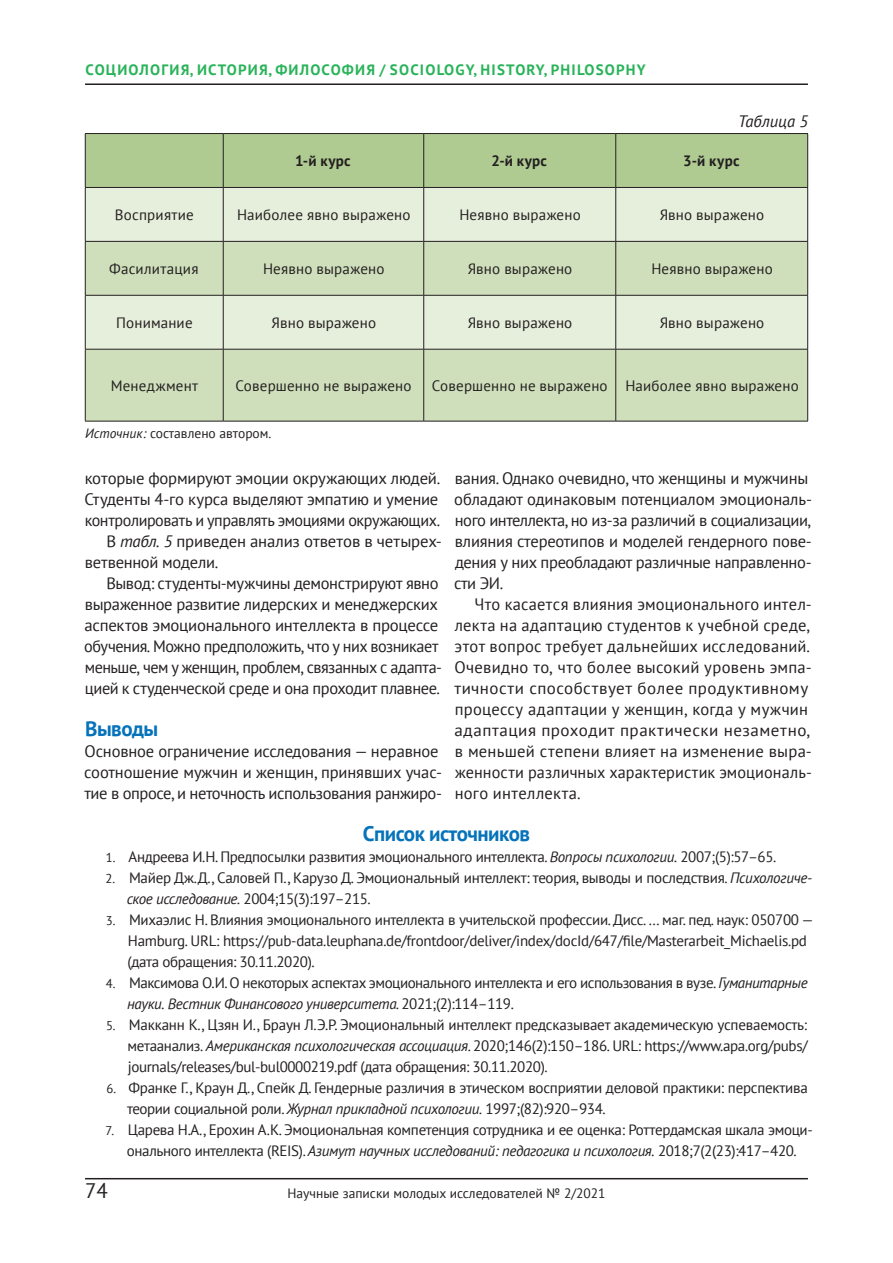
<style>
.page{position:relative;width:893px;height:1263px;background:#fff}
.page>*{position:absolute;margin:0;border:0;box-sizing:border-box;transform-origin:0 0}
.t1{font:700 21px "PT Sans";letter-spacing:-.025em;color:#0572ba}
.t2{font:21px "PT Sans";color:#231f20}
.t3{font:16.5px/21px "PT Sans";letter-spacing:-.01em;color:#231f20}
.t4{font:16.5px/21px "PT Sans";letter-spacing:.015em;color:#231f20}
.t5{font:16.5px "PT Sans";letter-spacing:-.03em;color:#231f20}
.t6{font:italic 16.5px "PT Sans";letter-spacing:-.005em;color:#231f20}
.t7{font:15px/21px "PT Sans";letter-spacing:-.02em;color:#231f20}
.t8{font:15px "PT Sans";letter-spacing:.01em;color:#231f20}
.t9{font:15px "PT Sans";letter-spacing:.015em;color:#231f20}
.t10{font:700 15px "PT Sans";letter-spacing:.08em;color:#29b359}
.t11{font:700 15px "PT Sans";letter-spacing:.03em;color:#231f20}
.t12{font:13.5px "PT Sans";color:#231f20}
.s1{font-style:italic}
.s2{font-size:12.75px}
</style>
<div class="page">
<hr style="left:85px;top:1178px;width:723px;height:1px;background:#231f20">
<hr style="left:85px;top:83px;width:723px;height:2px;background:#231f20">
<div style="left:86px;top:134px;width:721px;height:53px;background:#afcb91"></div>
<div style="left:86px;top:188px;width:721px;height:53px;background:#e6efdb"></div>
<svg style="left:86px;top:242px;width:721px;height:179px;background:#d4e2c3"></svg>
<hr style="left:223px;top:134px;width:1px;height:53px;background:#231f20">
<hr style="left:423px;top:134px;width:1px;height:53px;background:#231f20">
<hr style="left:615px;top:134px;width:1px;height:53px;background:#231f20">
<hr style="left:223px;top:188px;width:1px;height:53px;background:#231f20">
<hr style="left:423px;top:188px;width:1px;height:53px;background:#231f20">
<hr style="left:615px;top:188px;width:1px;height:53px;background:#231f20">
<hr style="left:85px;top:241px;width:138px;height:1px;background:#231f20">
<hr style="left:223px;top:241px;width:201px;height:1px;background:#231f20">
<hr style="left:223px;top:242px;width:1px;height:53px;background:#231f20">
<hr style="left:424px;top:241px;width:192px;height:1px;background:#231f20">
<hr style="left:423px;top:242px;width:1px;height:53px;background:#231f20">
<hr style="left:616px;top:241px;width:192px;height:1px;background:#231f20">
<hr style="left:615px;top:242px;width:1px;height:53px;background:#231f20">
<hr style="left:85px;top:295px;width:138px;height:1px;background:#231f20">
<hr style="left:223px;top:295px;width:201px;height:1px;background:#231f20">
<hr style="left:223px;top:295px;width:1px;height:54px;background:#231f20">
<hr style="left:424px;top:295px;width:192px;height:1px;background:#231f20">
<hr style="left:423px;top:295px;width:1px;height:54px;background:#231f20">
<hr style="left:616px;top:295px;width:192px;height:1px;background:#231f20">
<hr style="left:615px;top:295px;width:1px;height:54px;background:#231f20">
<hr style="left:85px;top:349px;width:138px;height:1px;background:#231f20">
<hr style="left:223px;top:349px;width:201px;height:1px;background:#231f20">
<hr style="left:223px;top:349px;width:1px;height:72px;background:#231f20">
<hr style="left:424px;top:349px;width:192px;height:1px;background:#231f20">
<hr style="left:423px;top:349px;width:1px;height:72px;background:#231f20">
<hr style="left:616px;top:349px;width:192px;height:1px;background:#231f20">
<hr style="left:615px;top:349px;width:1px;height:72px;background:#231f20">
<hr style="left:85px;top:188px;width:1px;height:53px;background:#231f20">
<hr style="left:807px;top:188px;width:1px;height:53px;background:#231f20">
<hr style="left:85px;top:242px;width:1px;height:53px;background:#231f20">
<hr style="left:807px;top:242px;width:1px;height:53px;background:#231f20">
<hr style="left:85px;top:295px;width:1px;height:54px;background:#231f20">
<hr style="left:807px;top:295px;width:1px;height:54px;background:#231f20">
<hr style="left:85px;top:349px;width:1px;height:72px;background:#231f20">
<hr style="left:807px;top:349px;width:1px;height:72px;background:#231f20">
<hr style="left:85px;top:421px;width:138px;height:1px;background:#231f20">
<hr style="left:223px;top:421px;width:201px;height:1px;background:#231f20">
<hr style="left:424px;top:421px;width:192px;height:1px;background:#231f20">
<hr style="left:616px;top:421px;width:192px;height:1px;background:#231f20">
<hr style="left:85px;top:133px;width:138px;height:1px;background:#231f20">
<hr style="left:85px;top:134px;width:1px;height:53px;background:#231f20">
<hr style="left:223px;top:133px;width:201px;height:1px;background:#231f20">
<hr style="left:424px;top:133px;width:192px;height:1px;background:#231f20">
<hr style="left:616px;top:133px;width:192px;height:1px;background:#231f20">
<hr style="left:807px;top:134px;width:1px;height:53px;background:#231f20">
<hr style="left:85px;top:187px;width:138px;height:1px;background:#231f20">
<hr style="left:223px;top:187px;width:201px;height:1px;background:#231f20">
<hr style="left:424px;top:187px;width:192px;height:1px;background:#231f20">
<hr style="left:616px;top:187px;width:192px;height:1px;background:#231f20">
<p class="t10" style="left:86px;top:60px;width:12px">СОЦИОЛО</p>
<p class="t10" style="left:161px;top:60px;width:47px">ГИЯ, ИСТОРИ</p>
<p class="t10" style="left:259px;top:60px;width:41px">Я, ФИЛОСО</p>
<p class="t10" style="left:342px;top:60px;width:166px">ФИЯ / SOCIOLOGY, HISTO</p>
<p class="t10" style="left:527px;top:60px;width:69px">RY, PHILOSO</p>
<p class="t10" style="left:616px;top:60px;width:31px">PHY</p>
<p class="t6" style="left:738px;top:111px;width:72px">Таблица 5</p>
<p class="t11" style="left:295px;top:151px;width:57px">1-й курс</p>
<p class="t11" style="left:492px;top:151px;width:57px">2-й курс</p>
<p class="t11" style="left:683px;top:151px;width:58px">3-й курс</p>
<p class="t9" style="left:115px;top:205px;width:80px">Восприятие</p>
<p class="t9" style="left:237px;top:205px;width:175px">Наиболее явно выражено</p>
<p class="t8" style="left:459px;top:205px;width:123px">Неявно выражено</p>
<p class="t8" style="left:660px;top:205px;width:106px">Явно выражено</p>
<p class="t9" style="left:109px;top:259px;width:91px">Фасилитация</p>
<p class="t8" style="left:263px;top:259px;width:123px">Неявно выражено</p>
<p class="t8" style="left:468px;top:259px;width:106px">Явно выражено</p>
<p class="t8" style="left:651px;top:259px;width:123px">Неявно выражено</p>
<p class="t8" style="left:116px;top:313px;width:78px">Понимание</p>
<p class="t8" style="left:271px;top:313px;width:106px">Явно выражено</p>
<p class="t8" style="left:468px;top:313px;width:106px">Явно выражено</p>
<p class="t8" style="left:660px;top:313px;width:106px">Явно выражено</p>
<p class="t9" style="left:111px;top:376px;width:89px">Менеджмент</p>
<p class="t8" style="left:235px;top:376px;width:178px">Совершенно не выражено</p>
<p class="t9" style="left:432px;top:376px;width:368px">Совершенно не выражено Наиболее явно выражено</p>
<p class="t12" style="left:85px;top:425px;width:188px"><span class="s1">Источник:</span> составлено автором.</p>
<p class="t3" style="left:454px;top:468px;width:359px">вания. Однако очевидно, что женщины и мужчины обладают одинаковым потенциалом эмоциональ&shy;ного интеллекта, но из-за различий в социализации, влияния стереотипов и моделей гендерного пове&shy;дения у них преобладают различные направленно&shy;сти ЭИ.</p>
<p class="t4" style="left:454px;top:594px;width:359px;text-indent:20px">Что касается влияния эмоционального интел&shy;лекта на адаптацию студентов к учебной среде, этот вопрос требует дальнейших исследований.<br>Очевидно то, что более высокий уровень эмпа&shy;тичности способствует более продуктивному процессу адаптации у женщин, когда у мужчин адаптация проходит практически незаметно, в меньшей степени влияет на изменение выра&shy;женности различных характеристик эмоциональ&shy;ного интеллекта.</p>
<h1 class="t1" style="left:363px;top:820px;width:169px">Список источников</h1>
<p class="t7" style="left:106px;top:846px;width:672px"><span class="s2">1.</span> Андреева И.Н. Предпосылки развития эмоционального интеллекта. <span class="s1">Вопросы психологии.</span> 2007;(5):57–65.</p>
<p class="t7" style="left:127px;top:867px;width:687px;text-indent:-21px"><span class="s2">2.</span> Майер Дж.Д., Саловей П., Карузо Д. Эмоциональный интеллект: теория, выводы и последствия. <span class="s1">Психологиче&shy;ское исследование.</span> 2004;15(3):197–215.</p>
<p class="t7" style="left:128px;top:909px;width:688px;text-indent:-22px"><span class="s2">3.</span> Михаэлис Н. Влияния эмоционального интеллекта в учительской профессии. Дисс. … маг. пед. наук: 050700 —<br>Hamburg. URL: https://pub-data.leuphana.de/frontdoor/deliver/index/docId/647/file/Masterarbeit_Michaelis.pd (дата обращения: 30.11.2020).</p>
<p class="t7" style="left:127px;top:972px;width:682px;text-indent:-21px"><span class="s2">4.</span> Максимова О.И. О некоторых аспектах эмоционального интеллекта и его использования в вузе. <span class="s1">Гуманитарные науки. Вестник Финансового университета.</span> 2021;(2):114–119.</p>
<p class="t7" style="left:127px;top:1014px;width:682px;text-align:justify;text-indent:-21px"><span class="s2">5.</span> Макканн К., Цзян И., Браун Л.Э.Р. Эмоциональный интеллект предсказывает академическую успеваемость: метаанализ. <span class="s1">Американская психологическая ассоциация</span>. 2020;146(2):150–186. URL: https://www.apa.org/pubs/ journals/releases/bul-bul0000219.pdf (дата обращения: 30.11.2020).</p>
<p class="t7" style="left:127px;top:1077px;width:682px;text-indent:-21px"><span class="s2">6.</span> Франке Г., Краун Д., Спейк Д. Гендерные различия в этическом восприятии деловой практики: перспектива теории социальной роли. <span class="s1">Журнал прикладной психологии.</span> 1997;(82):920–934.</p>
<p class="t7" style="left:106px;top:1119px;width:709px;text-align:center"><span class="s2">7.</span> Царева Н.А., Ерохин А.К. Эмоциональная компетенция сотрудника и ее оценка: Роттердамская шкала эмоци&shy;онального интеллекта (REIS). <span class="s1">Азимут научных исследований: педагогика и психология.</span> 2018;7(2(23):417–420.</p>
<p class="t3" style="left:85px;top:468px;width:357px">которые формируют эмоции окружающих людей.</p>
<p class="t3" style="left:84px;top:489px;width:355px">Студенты 4-го курса выделяют эмпатию и умение</p>
<p class="t3" style="left:85px;top:510px;width:357px">контролировать и управлять эмоциями окружающих.</p>
<p class="t3" style="left:106px;top:531px;width:337px">В <span class="s1">табл. 5</span> приведен анализ ответов в четырех-</p>
<p class="t3" style="left:85px;top:552px;width:135px">ветвенной модели.</p>
<p class="t3" style="left:106px;top:573px;width:334px">Вывод: студенты-мужчины демонстрируют явно</p>
<p class="t3" style="left:85px;top:594px;width:355px">выраженное развитие лидерских и менеджерских</p>
<p class="t3" style="left:84px;top:615px;width:355px">аспектов эмоционального интеллекта в процессе</p>
<p class="t5" style="left:84px;top:636px;width:356px">обучения. Можно предположить, что у них возникает</p>
<p class="t5" style="left:85px;top:657px;width:358px">меньше, чем у женщин, проблем, связанных с адапта-</p>
<p class="t3" style="left:85px;top:678px;width:357px">цией к студенческой среде и она проходит плавнее.</p>
<h1 class="t1" style="left:85px;top:715px;width:75px">Выводы</h1>
<p class="t3" style="left:84px;top:741px;width:359px">Основное ограничение исследования — неравное соотношение мужчин и женщин, принявших учас&shy;тие в опросе, и неточность использования ранжиро-</p>
<h1 class="t2" style="left:85px;top:1177px;width:24px">74</h1>
<p class="t12" style="left:287px;top:1185px;width:320px">Научные записки молодых исследователей № 2/2021</p>
</div>
